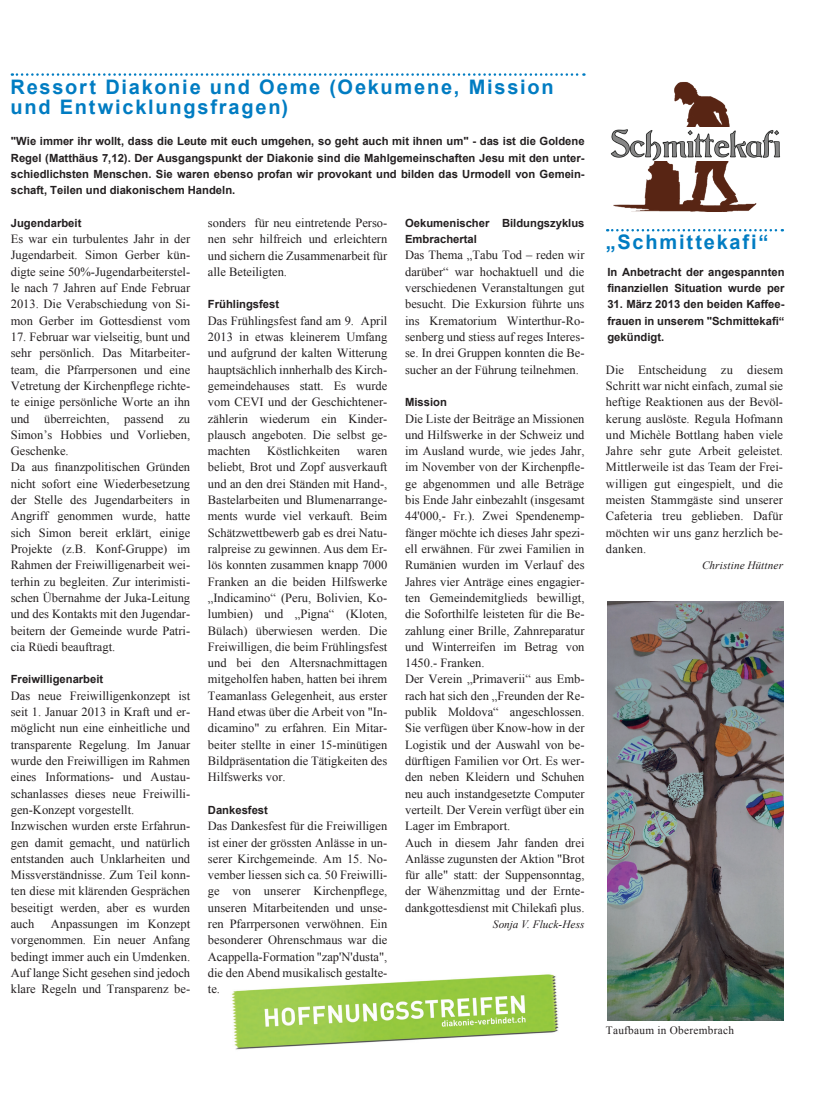
<style>
.page{position:relative;width:815px;height:1106px;background:#fff}
.page>*{position:absolute;margin:0;border:0;box-sizing:border-box;transform-origin:0 0}
.t1{font:700 20px/20px "Arial";letter-spacing:.09em;color:#007cc2}
.t2{font:12.5px/16.2px "Times New Roman";color:#231f20;text-align:justify}
.t3{font:700 11.25px/16.2px "Arial";color:#231f20}
.t4{font:italic 11.25px "Times New Roman";letter-spacing:.005em;color:#231f20}
.t5{font:11.25px "Times New Roman";letter-spacing:.025em;color:#231f20}
</style>
<div class="page">
<img style="left:231px;top:974px;width:328px;height:76px">
<svg style="left:607px;top:229px;width:176px;height:2px"></svg>
<img style="left:613px;top:82px;width:144px;height:130px">
<img style="left:610px;top:127px;width:171px;height:33px">
<svg style="left:12px;top:73px;width:572px;height:3px"></svg>
<img style="left:607px;top:601px;width:176px;height:419px">
<h1 class="t1" style="left:11px;top:77px;width:545px">Ressort Diakonie und Oeme (Oekumene, Mission und Entwicklungsfragen)</h1>
<p class="t3" style="left:11px;top:134px;width:575px;text-align:justify">"Wie immer ihr wollt, dass die Leute mit euch umgehen, so geht auch mit ihnen um" - das ist die Goldene Regel (Matthäus 7,12). Der Ausgangspunkt der Diakonie sind die Mahlgemeinschaften Jesu mit den unter&shy;schiedlichsten Menschen. Sie waren ebenso profan wir provokant und bilden das Urmodell von Gemein&shy;schaft, Teilen und diakonischem Handeln.</p>
<p class="t3" style="left:11px;top:215px;width:72px">Jugendarbeit</p>
<p class="t2" style="left:11px;top:231px;width:181px">Es war ein turbulentes Jahr in der Jugendarbeit. Simon Gerber kün&shy;digte seine 50%-Jugendarbeiterstel&shy;le nach 7 Jahren auf Ende Februar 2013. Die Verabschiedung von Si&shy;mon Gerber im Gottesdienst vom</p>
<p class="t2" style="left:11px;top:328px;width:181px;text-align:left">17. Februar war vielseitig, bunt und sehr persönlich. Das Mitarbeiter&shy;team, die Pfarrpersonen und eine<br>Vetretung der Kirchenpflege richte&shy;te einige persönliche Worte an ihn und überreichten, passend zu<br>Simon’s Hobbies und Vorlieben,<br>Geschenke.<br>Da aus finanzpolitischen Gründen nicht sofort eine Wiederbesetzung der Stelle des Jugendarbeiters in<br>Angriff genommen wurde, hatte sich Simon bereit erklärt, einige<br>Projekte (z.B. Konf-Gruppe) im<br>Rahmen der Freiwilligenarbeit wei&shy;terhin zu begleiten. Zur interimisti&shy;schen Übernahme der Juka-Leitung und des Kontakts mit den Jugendar&shy;beitern der Gemeinde wurde Patri&shy;cia Rüedi beauftragt.</p>
<p class="t3" style="left:11px;top:671px;width:94px">Freiwilligenarbeit</p>
<p class="t2" style="left:11px;top:687px;width:181px;text-align:left">Das neue Freiwilligenkonzept ist seit 1. Januar 2013 in Kraft und er&shy;möglicht nun eine einheitliche und transparente Regelung. Im Januar wurde den Freiwilligen im Rahmen eines Informations- und Austau&shy;schanlasses dieses neue Freiwilli&shy;gen-Konzept vorgestellt.<br>Inzwischen wurden erste Erfahrun&shy;gen damit gemacht, und natürlich entstanden auch Unklarheiten und<br>Missverständnisse. Zum Teil konn&shy;ten diese mit klärenden Gesprächen beseitigt werden, aber es wurden auch</p>
<p class="t2" style="left:208px;top:214px;width:181px">sonders für neu eintretende Perso&shy;nen sehr hilfreich und erleichtern und sichern die Zusammenarbeit für alle Beteiligten.</p>
<p class="t3" style="left:208px;top:297px;width:73px">Frühlingsfest</p>
<p class="t2" style="left:208px;top:312px;width:181px">Das Frühlingsfest fand am 9. April 2013 in etwas kleinerem Umfang und aufgrund der kalten Witterung hauptsächlich innherhalb des Kirch&shy;gemeindehauses statt. Es wurde vom CEVI und der Geschichtener&shy;zählerin wiederum ein Kinder&shy;plausch angeboten. Die selbst ge&shy;machten</p>
<p class="t3" style="left:405px;top:215px;width:181px">Oekumenischer Bildungszyklus<br>Embrachertal</p>
<p class="t2" style="left:405px;top:247px;width:181px">Das Thema „Tabu Tod – reden wir darüber“ war hochaktuell und die verschiedenen Veranstaltungen gut besucht. Die Exkursion führte uns ins Krematorium Winterthur-Ro&shy;senberg und stiess auf reges Interes&shy;se. In drei Gruppen konnten die Be&shy;sucher an der Führung teilnehmen.</p>
<p class="t3" style="left:405px;top:394px;width:43px">Mission</p>
<p class="t2" style="left:405px;top:410px;width:181px;text-align:left">Die Liste der Beiträge an Missionen und Hilfswerke in der Schweiz und im Ausland wurde, wie jedes Jahr, im November von der Kirchenpfle&shy;ge abgenommen und alle Beträge bis Ende Jahr einbezahlt (insgesamt 44'000,- Fr.). Zwei Spendenemp&shy;fänger möchte ich dieses Jahr spezi&shy;ell erwähnen. Für zwei Familien in Rumänien wurden im Verlauf des Jahres vier Anträge eines engagier&shy;ten Gemeindemitglieds bewilligt, die Soforthilfe leisteten für die Be&shy;zahlung einer Brille, Zahnreparatur und Winterreifen im Betrag von 1450.- Franken.<br>Der Verein „Primaverii“ aus Emb&shy;rach hat sich den „Freunden der Re&shy;publik Moldova“ angeschlossen.<br>Sie verfügen über Know-how in der Logistik und der Auswahl von be&shy;dürftigen Familien vor Ort. Es wer&shy;den neben Kleidern und Schuhen neu auch instandgesetzte Computer verteilt. Der Verein verfügt über ein Lager im Embraport.<br>Auch in diesem Jahr fanden drei Anlässe zugunsten der Aktion "Brot für alle" statt: der Suppensonntag, der Wähenzmittag und der Ernte&shy;dankgottesdienst mit Chilekafi plus.</p>
<p class="t4" style="left:493px;top:916px;width:93px">Sonja V. Fluck-Hess</p>
<p class="t2" style="left:267px;top:442px;width:74px">Köstlichkeiten</p>
<p class="t2" style="left:208px;top:442px;width:181px;text-indent:149px">waren beliebt, Brot und Zopf ausverkauft und an den drei Ständen mit Hand-, Bastelarbeiten und Blumenarrange&shy;ments wurde viel verkauft. Beim Schätzwettbewerb gab es drei Natu&shy;ralpreise zu gewinnen. Aus dem Er&shy;lös konnten zusammen knapp 7000<br>Franken an die beiden Hilfswerke „Indicamino“ (Peru, Bolivien, Ko&shy;lumbien) und „Pigna“ (Kloten, Bülach) überwiesen werden. Die Freiwilligen, die beim Frühlingsfest und bei den Altersnachmittagen mitgeholfen haben, hatten bei ihrem Teamanlass Gelegenheit, aus erster Hand etwas über die Arbeit von "In&shy;dicamino" zu erfahren. Ein Mitar&shy;beiter stellte in einer 15-minütigen Bildpräsentation die Tätigkeiten des Hilfswerks vor.</p>
<p class="t3" style="left:208px;top:802px;width:62px">Dankesfest</p>
<p class="t2" style="left:208px;top:817px;width:181px">Das Dankesfest für die Freiwilligen ist einer der grössten Anlässe in un&shy;serer Kirchgemeinde. Am 15. No&shy;vember liessen sich ca. 50 Freiwilli&shy;ge von unserer Kirchenpflege, unseren Mitarbeitenden und unse&shy;ren Pfarrpersonen verwöhnen. Ein besonderer Ohrenschmaus war die Acappella-Formation "zap'N'dusta", die den Abend musikalisch gestalte&shy;te.</p>
<p class="t2" style="left:11px;top:915px;width:181px;text-indent:40px">Anpassungen im Konzept vorgenommen. Ein neuer Anfang bedingt immer auch ein Umdenken.<br>Auf lange Sicht gesehen sind jedoch klare Regeln und Transparenz be-</p>
<h1 class="t1" style="left:606px;top:233px;width:164px">„Schmittekafi“</h1>
<p class="t3" style="left:607px;top:264px;width:179px">In Anbetracht der angespannten finanziellen Situation wurde per</p>
<p class="t3" style="left:607px;top:297px;width:179px;text-align:justify">31. März 2013 den beiden Kaffee&shy;frauen in unserem "Schmittekafi“ gekündigt.</p>
<p class="t2" style="left:606px;top:361px;width:179px">Die Entscheidung zu diesem Schritt war nicht einfach, zumal sie heftige Reaktionen aus der Bevöl&shy;kerung auslöste. Regula Hofmann und Michèle Bottlang haben viele Jahre sehr gute Arbeit geleistet.<br>Mittlerweile ist das Team der Frei&shy;willigen gut eingespielt, und die meisten Stammgäste sind unserer Cafeteria treu geblieben. Dafür möchten wir uns ganz herzlich be&shy;danken.</p>
<p class="t4" style="left:702px;top:557px;width:82px">Christine Hüttner</p>
<p class="t5" style="left:606px;top:1022px;width:130px">Taufbaum in Oberembrach</p>
</div>
